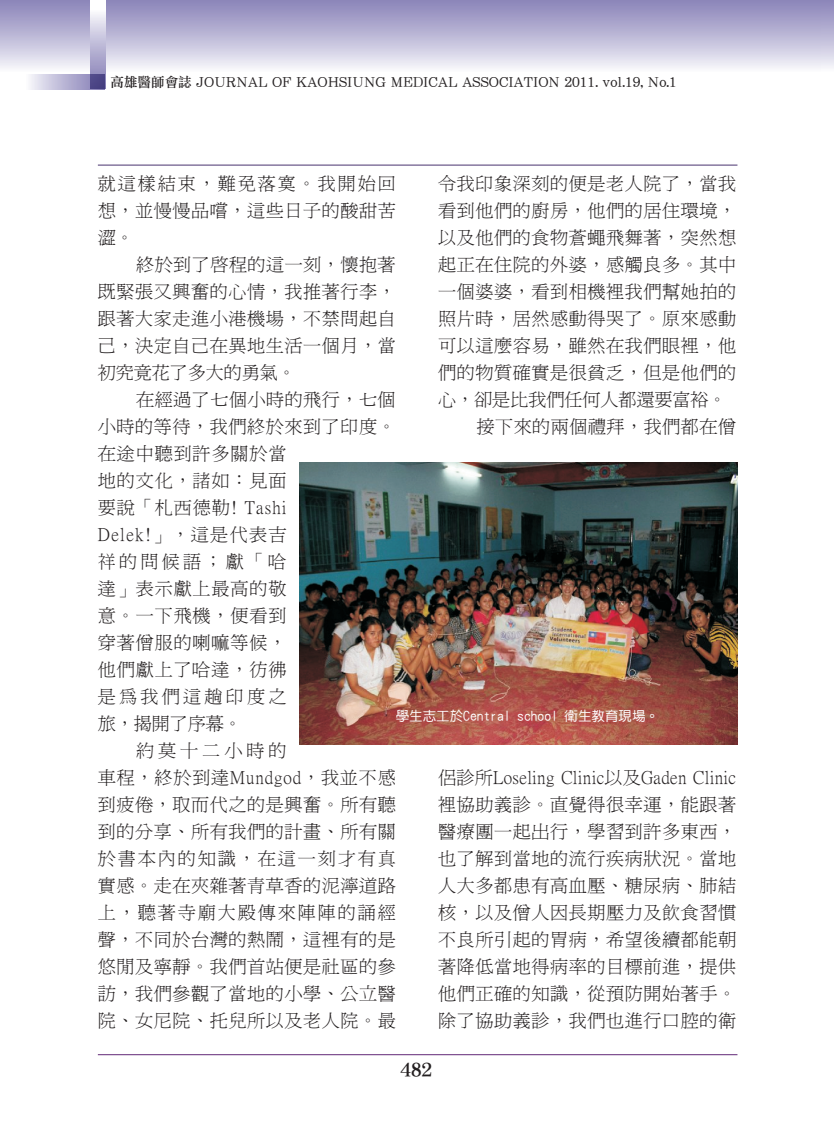
<style>
.page{position:relative;width:834px;height:1144px;background:#fff}
.page>*{position:absolute;margin:0;border:0;box-sizing:border-box;transform-origin:0 0}
.t1{font:18px/27px "P Ming Li U";letter-spacing:.035em;color:#231f20;text-align:justify}
.t2{font:18px "P Ming Li U";letter-spacing:.11em;color:#231f20}
.t3{font:18px "P Ming Li U";color:#231f20}
.t4{font:18px "P Ming Li U";letter-spacing:.055em;color:#231f20}
.t5{font:18px "P Ming Li U";letter-spacing:.075em;color:#231f20}
.t6{font:18px "P Ming Li U";letter-spacing:.185em;color:#231f20}
.t7{font:18px "P Ming Li U";letter-spacing:.225em;color:#231f20}
.t8{font:18px "DF Li Song W7 WINP BF";color:#231f20}
.t9{font:13.5px "DF Li Song W5 WINP BF";color:#231f20}
.t10{font:13.5px "DF Yuan W5 WIN BF";color:#fff}
</style>
<div class="page">
<div style="left:0;top:0;width:821px;height:89px;background:linear-gradient(to bottom,#8982b8,#fff)"></div>
<hr style="left:98px;top:1054px;width:639px;height:1px;background:#6b357f">
<hr style="left:98px;top:165px;width:639px;height:1px;background:#543f77">
<svg style="left:90px;top:0;width:15px;height:74px"></svg>
<svg style="left:9px;top:74px;width:96px;height:15px"></svg>
<svg style="left:821px;top:0;width:12px;height:68px"></svg>
<img style="left:299px;top:463px;width:438px;height:282px">
<p class="t9" style="left:111px;top:75px;width:567px">高雄醫師會誌 JOURNAL OF KAOHSIUNG MEDICAL ASSOCIATION 2011. vol.19, No.1</p>
<p class="t1" style="left:98px;top:170px;width:299px">就這樣結束，難免落寞。我開始回想，並慢慢品嚐，這些日子的酸甜苦澀。</p>
<p class="t1" style="left:98px;top:251px;width:299px;text-indent:38px">終於到了啟程的這一刻，懷抱著既緊張又興奮的心情，我推著行李，跟著大家走進小港機場，不禁問起自己，決定自己在異地生活一個月，當初究竟花了多大的勇氣。</p>
<p class="t1" style="left:136px;top:386px;width:261px">在經過了七個小時的飛行，七個</p>
<p class="t1" style="left:98px;top:413px;width:299px">小時的等待，我們終於來到了印度。</p>
<p class="t1" style="left:98px;top:440px;width:190px">在途中聽到許多關於當</p>
<p class="t1" style="left:98px;top:467px;width:190px">地的文化，諸如：見面</p>
<p class="t4" style="left:98px;top:498px;width:190px">要說「札西德勒! Tashi</p>
<p class="t5" style="left:98px;top:525px;width:190px">Delek!」，這是代表吉</p>
<p class="t1" style="left:98px;top:548px;width:190px">祥的問候語；獻「哈</p>
<p class="t1" style="left:98px;top:575px;width:190px">達」表示獻上最高的敬</p>
<p class="t1" style="left:98px;top:602px;width:190px">意。一下飛機，便看到</p>
<p class="t1" style="left:98px;top:629px;width:190px">穿著僧服的喇嘛等候，</p>
<p class="t1" style="left:98px;top:656px;width:190px">他們獻上了哈達，彷彿</p>
<p class="t6" style="left:98px;top:687px;width:190px">是為我們這趟印度之</p>
<p class="t1" style="left:98px;top:710px;width:146px">旅，揭開了序幕。</p>
<p class="t7" style="left:136px;top:741px;width:152px">約莫十二小時的</p>
<p class="t1" style="left:98px;top:764px;width:299px">車程，終於到達Mundgod，我並不感</p>
<p class="t1" style="left:98px;top:791px;width:299px">到疲倦，取而代之的是興奮。所有聽</p>
<p class="t1" style="left:98px;top:818px;width:299px">到的分享、所有我們的計畫、所有關</p>
<p class="t2" style="left:98px;top:849px;width:299px">於書本內的知識，在這一刻才有真</p>
<p class="t1" style="left:98px;top:872px;width:299px">實感。走在夾雜著青草香的泥濘道路</p>
<p class="t2" style="left:98px;top:903px;width:299px">上，聽著寺廟大殿傳來陣陣的誦經</p>
<p class="t1" style="left:98px;top:926px;width:299px">聲，不同於台灣的熱鬧，這裡有的是</p>
<p class="t1" style="left:98px;top:953px;width:299px">悠閒及寧靜。我們首站便是社區的參</p>
<p class="t1" style="left:98px;top:980px;width:299px">訪，我們參觀了當地的小學、公立醫</p>
<p class="t1" style="left:98px;top:1007px;width:299px">院、女尼院、托兒所以及老人院。最</p>
<p class="t1" style="left:438px;top:170px;width:299px">令我印象深刻的便是老人院了，當我</p>
<p class="t1" style="left:438px;top:197px;width:299px">看到他們的廚房，他們的居住環境，</p>
<p class="t1" style="left:438px;top:224px;width:299px">以及他們的食物蒼蠅飛舞著，突然想</p>
<p class="t1" style="left:438px;top:251px;width:299px">起正在住院的外婆，感觸良多。其中</p>
<p class="t1" style="left:438px;top:278px;width:299px">一個婆婆，看到相機裡我們幫她拍的</p>
<p class="t1" style="left:438px;top:305px;width:299px">照片時，居然感動得哭了。原來感動</p>
<p class="t1" style="left:438px;top:332px;width:299px">可以這麼容易，雖然在我們眼裡，他</p>
<p class="t1" style="left:438px;top:359px;width:299px">們的物質確實是很貧乏，但是他們的</p>
<p class="t3" style="left:438px;top:390px;width:289px">心，卻是比我們任何人都還要富裕。</p>
<p class="t1" style="left:476px;top:413px;width:261px">接下來的兩個禮拜，我們都在僧</p>
<p class="t10" style="left:395px;top:709px;width:265px">學生志工於Central school 衛生教育現場。</p>
<p class="t1" style="left:438px;top:764px;width:299px">侶診所Loseling Clinic以及Gaden Clinic裡協助義診。直覺得很幸運，能跟著醫療團一起出行，學習到許多東西，也了解到當地的流行疾病狀況。當地人大多都患有高血壓、糖尿病、肺結核，以及僧人因長期壓力及飲食習慣不良所引起的胃病，希望後續都能朝著降低當地得病率的目標前進，提供他們正確的知識，從預防開始著手。除了協助義診，我們也進行口腔的衛</p>
<p class="t8" style="left:400px;top:1060px;width:33px">482</p>
</div>
